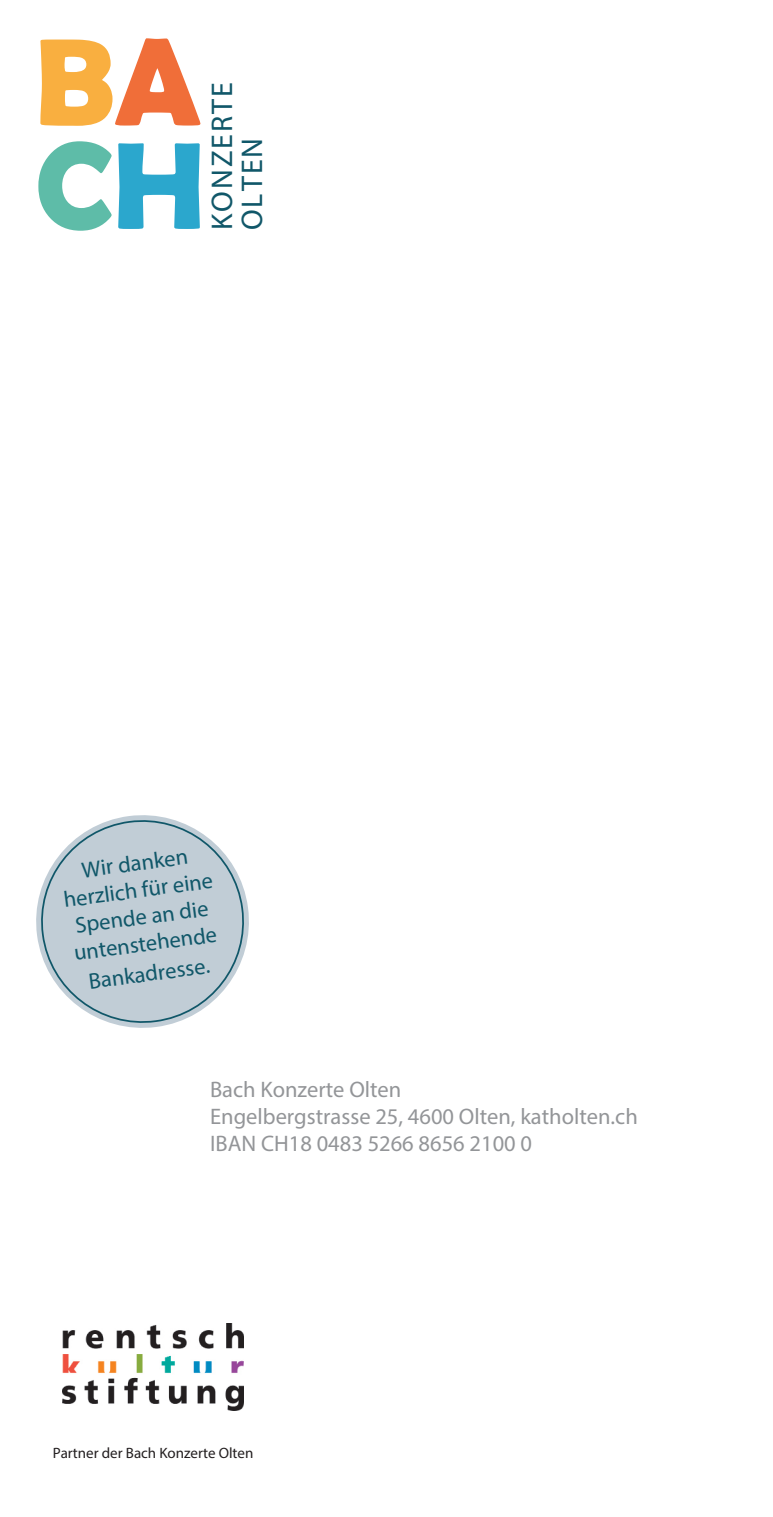
<style>
.page{position:relative;width:773px;height:1517px;background:#fff}
.page>*{position:absolute;margin:0;border:0;box-sizing:border-box;transform-origin:0 0}
.t1{font:30px "Myriad Pro";letter-spacing:.07em;color:#105769}
.t2{font:22.5px "Myriad Pro";color:#939598}
.t3{font:22.5px/27px "Myriad Pro";color:#105769}
.t4{font:15px "Myriad Pro";color:#231f20}
</style>
<div class="page">
<svg style="left:118px;top:143px;width:82px;height:86px"></svg>
<svg style="left:38px;top:141px;width:74px;height:90px"></svg>
<svg style="left:40px;top:38px;width:160px;height:88px"></svg>
<svg style="left:36px;top:815px;width:213px;height:213px"></svg>
<img style="left:62px;top:1323px;width:182px;height:87px">
<p class="t1" style="left:203px;top:230px;width:150px;rotate:-90deg">KONZERTE</p>
<p class="t1" style="left:233px;top:230px;width:94px;rotate:-90deg">OLTEN</p>
<p class="t3" style="left:80px;top:856px;width:108px;rotate:-7deg">Wir danken</p>
<p class="t3" style="left:62px;top:885px;width:152px;rotate:-7deg">herzlich für eine<br>Spende an die untenstehende</p>
<p class="t3" style="left:87px;top:967px;width:123px;rotate:-7deg">Bankadresse.</p>
<p class="t2" style="left:210px;top:1075px;width:193px">Bach Konzerte Olten</p>
<p class="t2" style="left:210px;top:1102px;width:429px">Engelbergstrasse 25, 4600 Olten, katholten.ch</p>
<p class="t2" style="left:210px;top:1129px;width:323px">IBAN CH18 0483 5266 8656 2100 0</p>
<p class="t4" style="left:53px;top:1444px;width:202px">Partner der Bach Konzerte Olten</p>
</div>
